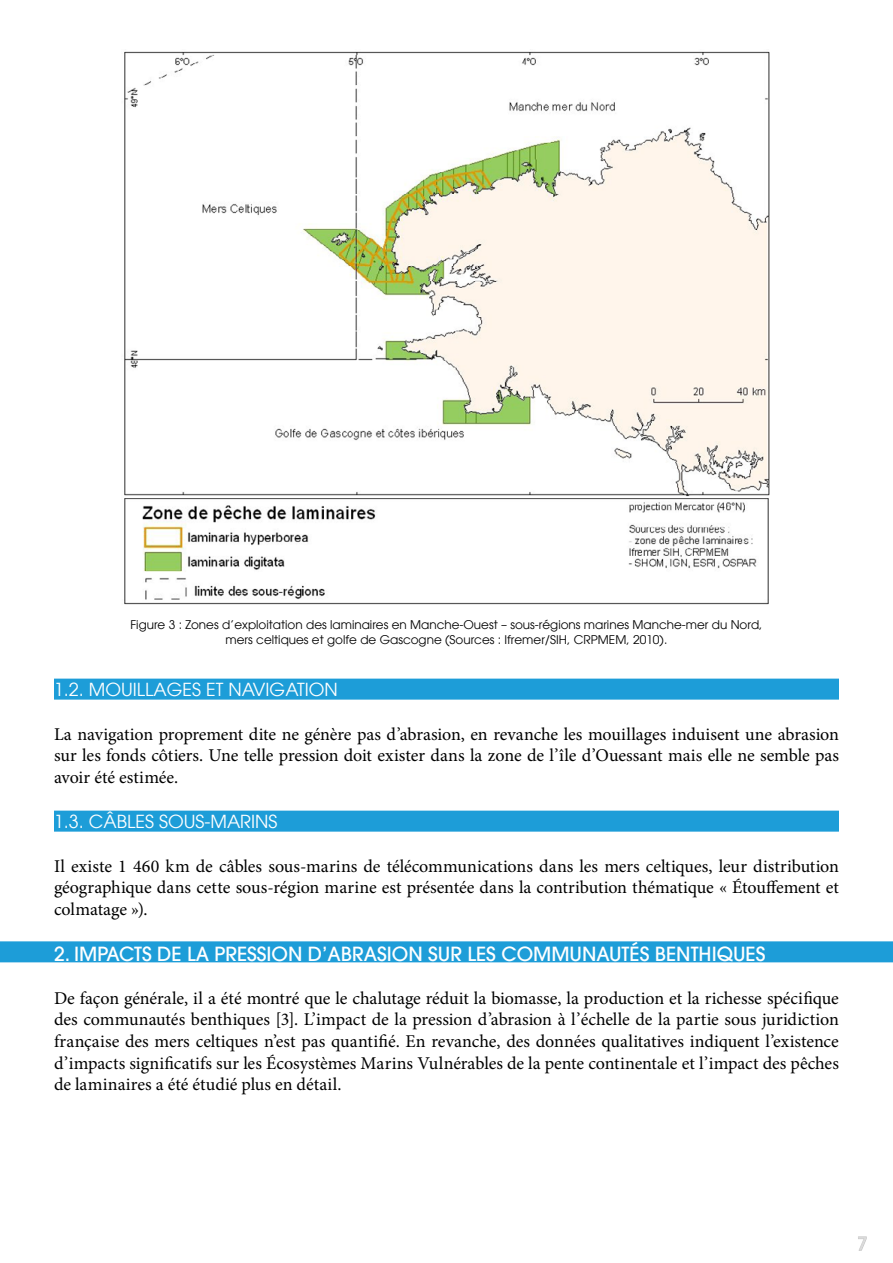
<style>
.page{position:relative;width:893px;height:1263px;background:#fff}
.page>*{position:absolute;margin:0;border:0;box-sizing:border-box;transform-origin:0 0}
.t1{font:500 19.5px "Avant Garde LT";color:#fff}
.t2{font:18px/21.6px "Minion Pro";letter-spacing:-.005em;color:#000;text-align:justify}
.t3{font:18px "Avant Garde LT";color:#fff}
.t4{font:12px/14.4px "Avant Garde LT";color:#000;text-align:center}
</style>
<div class="page">
<svg style="left:858px;top:1236px;width:9px;height:15px"></svg>
<div style="left:54px;top:679px;width:785px;height:21px;background:#1d9dd8"></div>
<div style="left:54px;top:811px;width:785px;height:21px;background:#1d9dd8"></div>
<div style="left:0;top:941px;width:893px;height:21px;background:#1d9dd8"></div>
<img style="left:124px;top:51px;width:646px;height:554px">
<p class="t4" style="left:130px;top:618px;width:634px">Figure 3 : Zones d’exploitation des laminaires en Manche-Ouest – sous-régions marines Manche-mer du Nord, mers celtiques et golfe de Gascogne (Sources : Ifremer/SIH, CRPMEM, 2010).</p>
<p class="t3" style="left:54px;top:679px;width:285px">1.2. MOUILLAGES ET NAVIGATION</p>
<p class="t2" style="left:54px;top:723px;width:786px">La navigation proprement dite ne génère pas d’abrasion, en revanche les mouillages induisent une abrasion sur les fonds côtiers. Une telle pression doit exister dans la zone de l’île d’Ouessant mais elle ne semble pas avoir été estimée.</p>
<p class="t3" style="left:54px;top:811px;width:225px">1.3. CÂBLES SOUS-MARINS</p>
<p class="t2" style="left:54px;top:855px;width:786px">Il existe 1 460 km de câbles sous-marins de télécommunications dans les mers celtiques, leur distribution géographique dans cette sous-région marine est présentée dans la contribution thématique « Étouffement et colmatage »).</p>
<p class="t1" style="left:54px;top:941px;width:713px">2. IMPACTS DE LA PRESSION D’ABRASION SUR LES COMMUNAUTÉS BENTHIQUES</p>
<p class="t2" style="left:54px;top:987px;width:786px">De façon générale, il a été montré que le chalutage réduit la biomasse, la production et la richesse spécifique des communautés benthiques [3]. L’impact de la pression d’abrasion à l’échelle de la partie sous juridiction française des mers celtiques n’est pas quantifié. En revanche, des données qualitatives indiquent l’existence d’impacts significatifs sur les Écosystèmes Marins Vulnérables de la pente continentale et l’impact des pêches de laminaires a été étudié plus en détail.</p>
</div>
